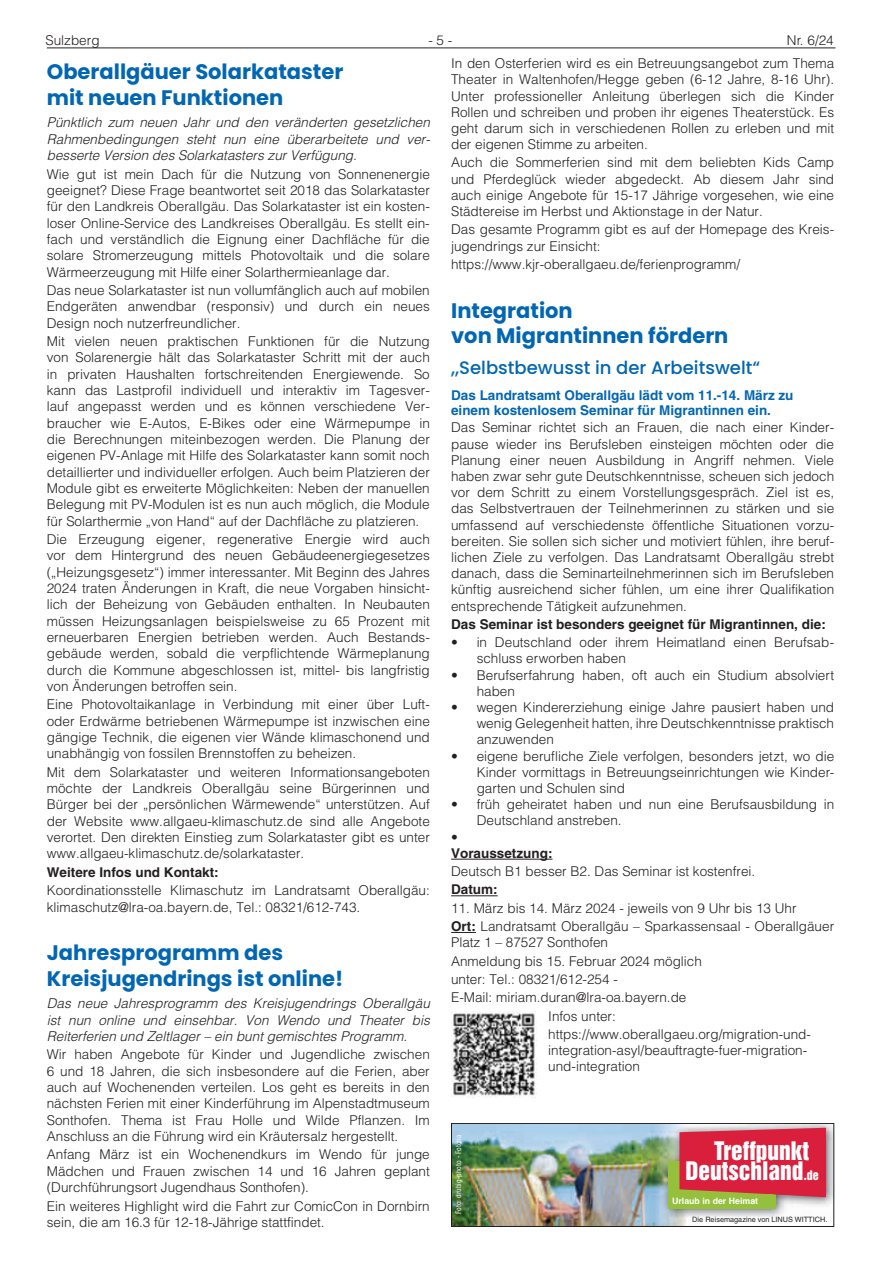
<style>
.page{position:relative;width:881px;height:1263px;background:#fff}
.page>*{position:absolute;margin:0;border:0;box-sizing:border-box;transform-origin:0 0}
.t1{font:23.4px/20.2px "Helvetica Inserat LT";color:#fff}
.t2{font:700 21px/25.3px "Poppins";color:#0166b3}
.t3{font:500 18px "Poppins";color:#0166b3}
.t4{font:300 13.5px/16.4px "Helvetica LT";color:#231f20;text-align:justify}
.t5{font:italic 300 13.5px/16.4px "Helvetica LT";color:#231f20;text-align:justify}
.t6{font:700 13.5px "Helvetica LT";color:#231f20}
.t7{font:700 13.5px/15px "Helvetica LT";color:#0166b3}
.t8{font:700 8.85px "Helvetica LT";color:#fff}
.t9{font:700 7.8px "Frutiger LT";color:#fff}
.t10{font:7.35px "Helvetica LT";color:#231f20}
.t11{font:condensed 7.35px "Helvetica LT";color:#fff}
.s1{font-weight:700}
.s2{font-size:12px}
</style>
<div class="page">
<hr style="left:47px;top:48px;width:788px;height:1px;background:#231f20">
<hr style="left:451px;top:859px;width:101px;height:1px;background:#231f20">
<hr style="left:451px;top:895px;width:46px;height:1px;background:#231f20">
<svg style="left:451px;top:932px;width:24px;height:1px"></svg>
<img style="left:451px;top:1011px;width:85px;height:86px">
<img style="left:453px;top:1125px;width:233px;height:100px">
<img style="left:660px;top:1125px;width:171px;height:94px">
<div style="left:668px;top:1161px;width:108px;height:47px;background:#95c03c"></div>
<svg style="left:679px;top:1128px;width:146px;height:69px;background:#d72942"></svg>
<div style="left:672px;top:1194px;width:100px;height:12px;background:#95c03c"></div>
<div style="left:451px;top:1123px;width:382px;height:104px;border:1px solid #231f20"></div>
<p class="t4" style="left:45px;top:32px;width:56px">Sulzberg</p>
<p class="t4" style="left:428px;top:32px;width:26px">- 5 -</p>
<p class="t4" style="left:451px;top:28px;width:384px;line-height:23.4px;text-align:right">Nr. 6/24<br>In den Osterferien wird es ein Betreuungsangebot zum Thema</p>
<p class="t4" style="left:451px;top:71px;width:384px">Theater in Waltenhofen/Hegge geben (6-12 Jahre, 8-16 Uhr).<br>Unter professioneller Anleitung überlegen sich die Kinder Rollen und schreiben und proben ihr eigenes Theaterstück. Es geht darum sich in verschiedenen Rollen zu erleben und mit der eigenen Stimme zu arbeiten.</p>
<p class="t4" style="left:451px;top:154px;width:384px">Auch die Sommerferien sind mit dem beliebten Kids Camp und Pferdeglück wieder abgedeckt. Ab diesem Jahr sind auch einige Angebote für 15-17 Jährige vorgesehen, wie eine Städtereise im Herbst und Aktionstage in der Natur.</p>
<p class="t4" style="left:451px;top:221px;width:384px">Das gesamte Programm gibt es auf der Homepage des Kreis&shy;jugendrings zur Einsicht:</p>
<p class="t4" style="left:451px;top:256px;width:290px">https://www.kjr-oberallgaeu.de/ferienprogramm/</p>
<h2 class="t2" style="left:451px;top:298px;width:279px">Integration<br>von Migrantinnen fördern</h2>
<h3 class="t3" style="left:451px;top:358px;width:310px">„Selbstbewusst in der Arbeitswelt“</h3>
<p class="t7" style="left:451px;top:388px;width:344px">Das Landratsamt Oberallgäu lädt vom 11.-14. März zu einem kostenlosem Seminar für Migrantinnen ein.</p>
<p class="t4" style="left:451px;top:419px;width:384px">Das Seminar richtet sich an Frauen, die nach einer Kinder&shy;pause wieder ins Berufsleben einsteigen möchten oder die Planung einer neuen Ausbildung in Angriff nehmen. Viele haben zwar sehr gute Deutschkenntnisse, scheuen sich jedoch vor dem Schritt zu einem Vorstellungsgespräch. Ziel ist es, das Selbstvertrauen der Teilnehmerinnen zu stärken und sie umfassend auf verschiedenste öffentliche Situationen vorzu&shy;bereiten. Sie sollen sich sicher und motiviert fühlen, ihre beruf&shy;lichen Ziele zu verfolgen. Das Landratsamt Oberallgäu strebt danach, dass die Seminarteilnehmerinnen sich im Berufsleben künftig ausreichend sicher fühlen, um eine ihrer Qualifikation entsprechende Tätigkeit aufzunehmen.</p>
<p class="t6" style="left:451px;top:616px;width:376px">Das Seminar ist besonders geeignet für Migrantinnen, die:</p>
<p class="t4" style="left:476px;top:634px;width:359px;text-indent:-26px">• in Deutschland oder ihrem Heimatland einen Berufsab&shy;schluss erworben haben</p>
<p class="t4" style="left:476px;top:666px;width:359px;text-indent:-26px">• Berufserfahrung haben, oft auch ein Studium absolviert haben</p>
<p class="t4" style="left:476px;top:699px;width:359px;text-indent:-26px">• wegen Kindererziehung einige Jahre pausiert haben und wenig Gelegenheit hatten, ihre Deutschkenntnisse praktisch anzuwenden</p>
<p class="t4" style="left:476px;top:747px;width:359px;text-indent:-26px">• eigene berufliche Ziele verfolgen, besonders jetzt, wo die Kinder vormittags in Betreuungseinrichtungen wie Kinder&shy;garten und Schulen sind</p>
<p class="t4" style="left:451px;top:796px;width:384px">• früh geheiratet haben und nun eine Berufsausbildung in</p>
<p class="t4" style="left:476px;top:812px;width:146px">Deutschland anstreben.</p>
<p class="t4" style="left:451px;top:828px;width:8px">•</p>
<p class="t6" style="left:451px;top:845px;width:103px">Voraussetzung:</p>
<p class="t4" style="left:451px;top:863px;width:305px">Deutsch B1 besser B2. Das Seminar ist kostenfrei.</p>
<p class="t6" style="left:451px;top:881px;width:48px">Datum:</p>
<p class="t4" style="left:451px;top:899px;width:384px;line-height:18.3px">11. März bis 14. März 2024 - jeweils von 9 Uhr bis 13 Uhr<br><span class="s1">Ort:</span> Landratsamt Oberallgäu – Sparkassensaal - Oberallgäuer</p>
<p class="t4" style="left:451px;top:934px;width:158px">Platz 1 – 87527 Sonthofen</p>
<p class="t4" style="left:451px;top:952px;width:252px">Anmeldung bis 15. Februar 2024 möglich</p>
<p class="t4" style="left:451px;top:971px;width:168px">unter: Tel.: 08321/612-254 -</p>
<p class="t4" style="left:451px;top:989px;width:237px">E-Mail: miriam.duran@lra-oa.bayern.de</p>
<p class="t4" style="left:548px;top:1007px;width:69px">Infos unter:</p>
<p class="t4" style="left:548px;top:1026px;width:264px">https://www.oberallgaeu.org/migration-und-</p>
<p class="t4" style="left:548px;top:1042px;width:260px">integration-asyl/beauftragte-fuer-migration&shy;und-integration</p>
<h2 class="t2" style="left:47px;top:60px;width:298px">Oberallgäuer Solarkataster mit neuen Funktionen</h2>
<p class="t5" style="left:47px;top:114px;width:384px">Pünktlich zum neuen Jahr und den veränderten gesetzlichen Rahmenbedingungen steht nun eine überarbeitete und ver&shy;besserte Version des Solarkatasters zur Verfügung.</p>
<p class="t4" style="left:47px;top:165px;width:384px">Wie gut ist mein Dach für die Nutzung von Sonnenenergie geeignet? Diese Frage beantwortet seit 2018 das Solarkataster für den Landkreis Oberallgäu. Das Solarkataster ist ein kosten&shy;loser Online-Service des Landkreises Oberallgäu. Es stellt ein&shy;fach und verständlich die Eignung einer Dachfläche für die solare Stromerzeugung mittels Photovoltaik und die solare Wärmeerzeugung mit Hilfe einer Solarthermieanlage dar.</p>
<p class="t4" style="left:47px;top:282px;width:384px">Das neue Solarkataster ist nun vollumfänglich auch auf mobilen Endgeräten anwendbar (responsiv) und durch ein neues Design noch nutzerfreundlicher.</p>
<p class="t4" style="left:47px;top:333px;width:384px">Mit vielen neuen praktischen Funktionen für die Nutzung von Solarenergie hält das Solarkataster Schritt mit der auch in privaten Haushalten fortschreitenden Energiewende. So kann das Lastprofil individuell und interaktiv im Tagesver&shy;lauf angepasst werden und es können verschiedene Ver&shy;braucher wie E-Autos, E-Bikes oder eine Wärmepumpe in die Berechnungen miteinbezogen werden. Die Planung der eigenen PV-Anlage mit Hilfe des Solarkataster kann somit noch detaillierter und individueller erfolgen. Auch beim Platzieren der Module gibt es erweiterte Möglichkeiten: Neben der manuellen Belegung mit PV-Modulen ist es nun auch möglich, die Module für Solarthermie „von Hand“ auf der Dachfläche zu platzieren.</p>
<p class="t4" style="left:47px;top:531px;width:384px">Die Erzeugung eigener, regenerative Energie wird auch vor dem Hintergrund des neuen Gebäudeenergiegesetzes („Heizungsgesetz“) immer interessanter. Mit Beginn des Jahres 2024 traten Änderungen in Kraft, die neue Vorgaben hinsicht&shy;lich der Beheizung von Gebäuden enthalten. In Neubauten müssen Heizungsanlagen beispielsweise zu 65 Prozent mit erneuerbaren Energien betrieben werden. Auch Bestands&shy;gebäude werden, sobald die verpflichtende Wärmeplanung durch die Kommune abgeschlossen ist, mittel- bis langfristig von Änderungen betroffen sein.</p>
<p class="t4" style="left:47px;top:696px;width:384px">Eine Photovoltaikanlage in Verbindung mit einer über Luft&shy;oder Erdwärme betriebenen Wärmepumpe ist inzwischen eine gängige Technik, die eigenen vier Wände klimaschonend und unabhängig von fossilen Brennstoffen zu beheizen.</p>
<p class="t4" style="left:47px;top:764px;width:384px">Mit dem Solarkataster und weiteren Informationsangeboten möchte der Landkreis Oberallgäu seine Bürgerinnen und Bürger bei der „persönlichen Wärmewende“ unterstützen. Auf der Website www.allgaeu-klimaschutz.de sind alle Angebote verortet. Den direkten Einstieg zum Solarkataster gibt es unter www.allgaeu-klimaschutz.de/solarkataster.</p>
<p class="t6" style="left:47px;top:864px;width:173px">Weitere Infos und Kontakt:</p>
<p class="t4" style="left:47px;top:882px;width:384px">Koordinationsstelle Klimaschutz im Landratsamt Oberallgäu: klimaschutz@lra-oa.bayern.de, Tel.: 08321/612-743.</p>
<h2 class="t2" style="left:47px;top:940px;width:298px">Jahresprogramm des<br>Kreisjugendrings ist online!</h2>
<p class="t5" style="left:47px;top:995px;width:384px">Das neue Jahresprogramm des Kreisjugendrings Oberallgäu ist nun online und einsehbar. Von Wendo und Theater bis Reiterferien und Zeltlager – ein bunt gemischtes Programm.</p>
<p class="t4" style="left:47px;top:1046px;width:384px">Wir haben Angebote für Kinder und Jugendliche zwischen 6 und 18 Jahren, die sich insbesondere auf die Ferien, aber auch auf Wochenenden verteilen. Los geht es bereits in den nächsten Ferien mit einer Kinderführung im Alpenstadtmuseum Sonthofen. Thema ist Frau Holle und Wilde Pflanzen. Im Anschluss an die Führung wird ein Kräutersalz hergestellt.</p>
<p class="t4" style="left:47px;top:1146px;width:384px">Anfang März ist ein Wochenendkurs im Wendo für junge Mädchen und Frauen zwischen 14 und 16 Jahren geplant (Durchführungsort Jugendhaus Sonthofen).</p>
<p class="t4" style="left:47px;top:1197px;width:384px">Ein weiteres Highlight wird die Fahrt zur ComicCon in Dornbirn sein, die am 16.3 für 12-18-Jährige stattfindet.</p>
<p class="t11" style="left:453px;top:1214px;width:81px;rotate:-90deg">Foto: drubig-photo - Fotolia</p>
<h1 class="t1" style="left:685px;top:1141px;width:134px;text-indent:29px">Treffpunkt<br>Deutschland<span class="s2">.de</span></h1>
<p class="t8" style="left:672px;top:1195px;width:87px">Urlaub in der Heimat</p>
<p class="t10" style="left:692px;top:1215px;width:136px">Die Reisemagazine von LINUS WITTICH.</p>
<p class="t9" style="left:685px;top:1195px;width:56px">Reisemagazine</p>
</div>
